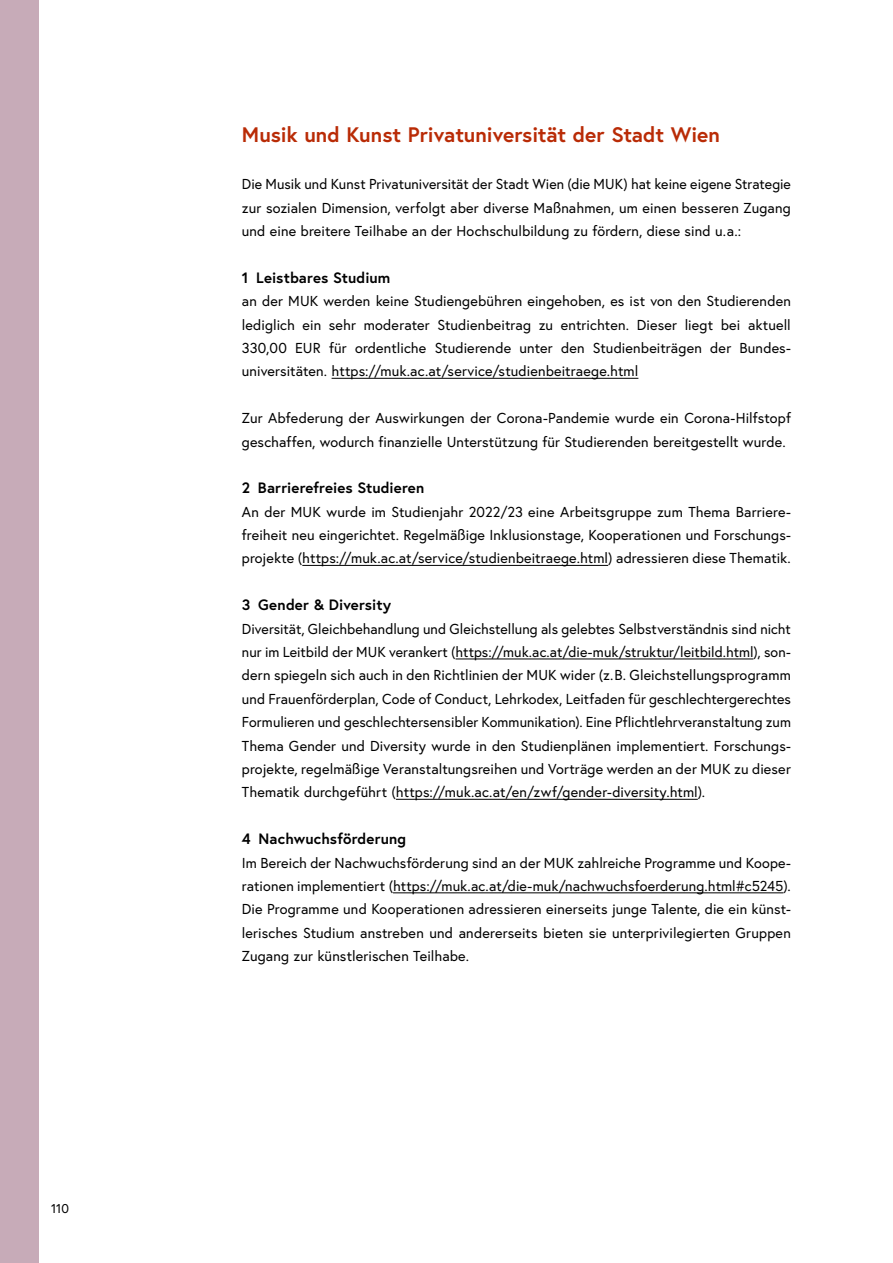
<style>
.page{position:relative;width:893px;height:1263px;background:#fff}
.page>*{position:absolute;margin:0;border:0;box-sizing:border-box;transform-origin:0 0}
.t1{font:700 21px "Europa Austria";letter-spacing:-.005em;color:#b92b06}
.t2{font:700 15px "Europa Austria";letter-spacing:.01em;color:#000}
.t3{font:14.4px/23.4px "Europa Austria";letter-spacing:.01em;color:#000;text-align:justify}
.t4{font:12.75px "Europa Austria";color:#000}
</style>
<div class="page">
<div style="left:0;top:0;width:38px;height:1263px;background:#c7abb8"></div>
<hr style="left:332px;top:378px;width:306px;height:1px;background:#000">
<hr style="left:302px;top:565px;width:306px;height:1px;background:#000">
<hr style="left:455px;top:659px;width:298px;height:1px;background:#000">
<hr style="left:396px;top:799px;width:302px;height:1px;background:#000">
<hr style="left:393px;top:892px;width:390px;height:1px;background:#000">
<p class="t4" style="left:51px;top:1200px;width:20px">110</p>
<h2 class="t1" style="left:242px;top:121px;width:480px">Musik und Kunst Privatuniversität der Stadt Wien</h2>
<p class="t3" style="left:242px;top:172px;width:551px">Die Musik und Kunst Privatuniversität der Stadt Wien (die MUK) hat keine eigene Strategie zur sozialen Dimension, verfolgt aber diverse Maßnahmen, um einen besseren Zugang und eine breitere Teilhabe an der Hochschulbildung zu fördern, diese sind u.a.:</p>
<h3 class="t2" style="left:242px;top:267px;width:150px">1 Leistbares Studium</h3>
<p class="t3" style="left:242px;top:289px;width:551px">an der MUK werden keine Studiengebühren eingehoben, es ist von den Studierenden lediglich ein sehr moderater Studienbeitrag zu entrichten. Dieser liegt bei aktuell 330,00 EUR für ordentliche Studierende unter den Studienbeiträgen der Bundes&shy;universitäten. https://muk.ac.at/service/studienbeitraege.html</p>
<p class="t3" style="left:242px;top:406px;width:551px">Zur Abfederung der Auswirkungen der Corona-Pandemie wurde ein Corona-Hilfstopf geschaffen, wodurch finanzielle Unterstützung für Studierenden bereitgestellt wurde.</p>
<h3 class="t2" style="left:242px;top:478px;width:184px">2 Barrierefreies Studieren</h3>
<p class="t3" style="left:242px;top:500px;width:551px">An der MUK wurde im Studienjahr 2022/23 eine Arbeitsgruppe zum Thema Barriere&shy;freiheit neu eingerichtet. Regelmäßige Inklusionstage, Kooperationen und Forschungs&shy;projekte (https://muk.ac.at/service/studienbeitraege.html) adressieren diese Thematik.</p>
<h3 class="t2" style="left:242px;top:595px;width:151px">3 Gender &amp; Diversity</h3>
<p class="t3" style="left:242px;top:617px;width:551px">Diversität, Gleichbehandlung und Gleichstellung als gelebtes Selbstverständnis sind nicht nur im Leitbild der MUK verankert (https://muk.ac.at/die-muk/struktur/leitbild.html), son&shy;dern spiegeln sich auch in den Richtlinien der MUK wider (z.B. Gleichstellungsprogramm und Frauenförderplan, Code of Conduct, Lehrkodex, Leitfaden für geschlechtergerechtes Formulieren und geschlechtersensibler Kommunikation). Eine Pflichtlehrveranstaltung zum Thema Gender und Diversity wurde in den Studienplänen implementiert. Forschungs&shy;projekte, regelmäßige Veranstaltungsreihen und Vorträge werden an der MUK zu dieser Thematik durchgeführt (https://muk.ac.at/en/zwf/gender-diversity.html).</p>
<h3 class="t2" style="left:242px;top:829px;width:166px">4 Nachwuchsförderung</h3>
<p class="t3" style="left:242px;top:850px;width:551px">Im Bereich der Nachwuchsförderung sind an der MUK zahlreiche Programme und Koope&shy;rationen implementiert (https://muk.ac.at/die-muk/nachwuchsfoerderung.html#c5245).<br>Die Programme und Kooperationen adressieren einerseits junge Talente, die ein künst&shy;lerisches Studium anstreben und andererseits bieten sie unterprivilegierten Gruppen Zugang zur künstlerischen Teilhabe.</p>
</div>
